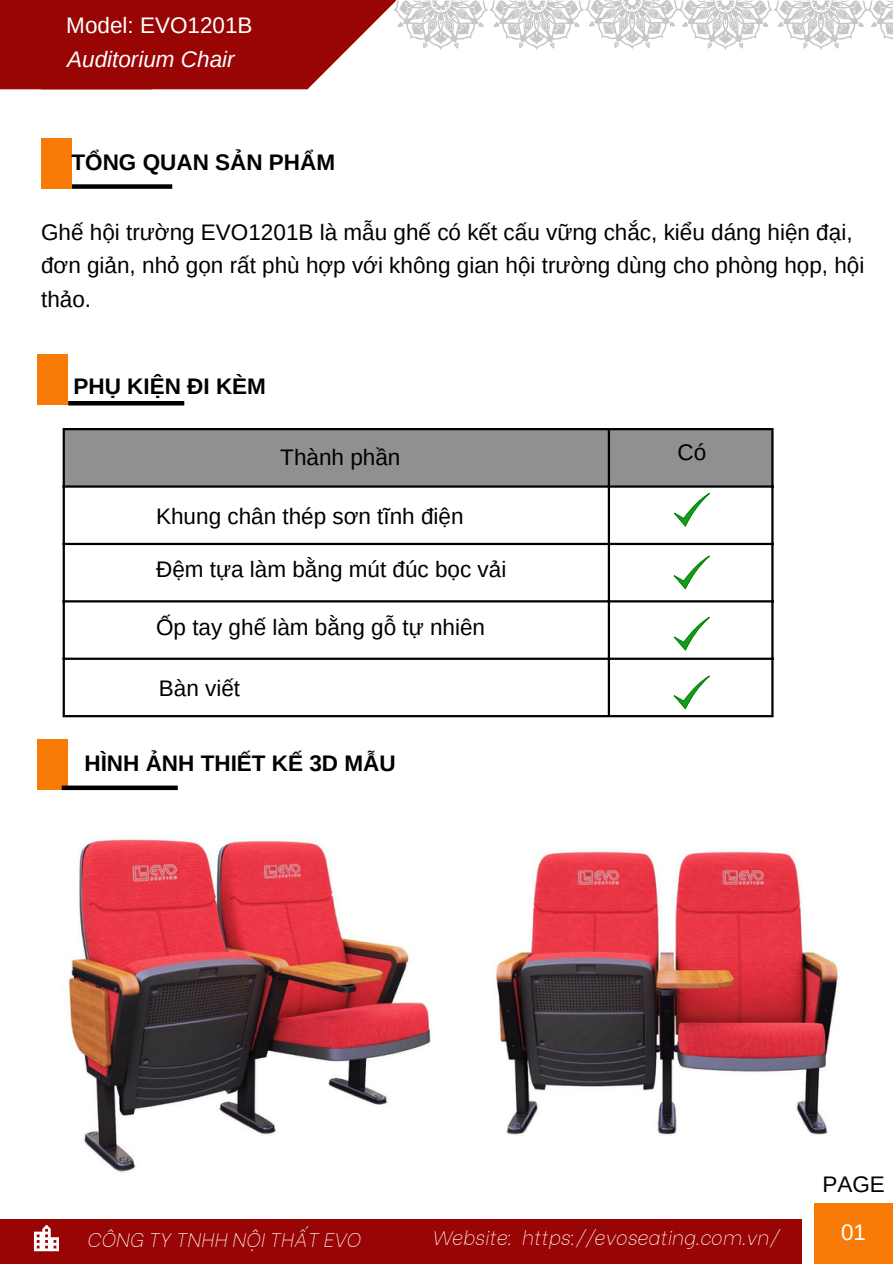
<style>
.page{position:relative;width:893px;height:1264px;background:#fff}
.page>*{position:absolute;margin:0;border:0;box-sizing:border-box;transform-origin:0 0}
.t1{font:22.5px/33.8px "Arimo";color:#000}
.t2{font:22.5px "Arimo";color:#000}
.t3{font:700 22.5px "Arimo";color:#000}
.t4{font:22.5px "Arimo";color:#fff}
.t5{font:italic 22.5px "Arimo";color:#fff}
.t6{font:italic 100 19.5px "Be Vietnam";color:#fff}
</style>
<div class="page">
<svg style="left:240px;top:0;width:153px;height:89px;fill:#990404"></svg>
<div style="left:0;top:0;width:240px;height:89px;background:#990404"></div>
<div style="left:56px;top:184px;width:116px;height:5px;background:#000"></div>
<div style="left:41px;top:138px;width:30px;height:51px;background:#f87b07"></div>
<hr style="left:68px;top:401px;width:116px;height:4px;background:#000">
<div style="left:38px;top:354px;width:30px;height:50px;background:#f87b07"></div>
<div style="left:0;top:1219px;width:801px;height:44px;background:#990404"></div>
<div style="left:813px;top:1203px;width:79px;height:60px;background:#f87b07"></div>
<svg style="left:34px;top:1224px;width:25px;height:27px"></svg>
<svg style="left:393px;top:0;width:500px;height:50px"></svg>
<img style="left:67px;top:838px;width:364px;height:335px">
<img style="left:495px;top:851px;width:344px;height:285px">
<div style="left:38px;top:739px;width:30px;height:51px;background:#f87b07"></div>
<div style="left:62px;top:785px;width:116px;height:5px;background:#000"></div>
<div style="left:65px;top:430px;width:706px;height:55px;background:#918f91"></div>
<hr style="left:63px;top:430px;width:2px;height:285px;background:#000">
<hr style="left:607px;top:430px;width:3px;height:285px;background:#000">
<hr style="left:771px;top:430px;width:2px;height:285px;background:#000">
<hr style="left:63px;top:428px;width:710px;height:2px;background:#000">
<hr style="left:63px;top:485px;width:710px;height:2px;background:#000">
<hr style="left:63px;top:543px;width:710px;height:2px;background:#000">
<hr style="left:63px;top:600px;width:710px;height:2px;background:#000">
<hr style="left:63px;top:657px;width:710px;height:3px;background:#000">
<hr style="left:63px;top:715px;width:710px;height:2px;background:#000">
<svg style="left:673px;top:493px;width:36px;height:34px"></svg>
<svg style="left:674px;top:555px;width:35px;height:34px"></svg>
<svg style="left:673px;top:617px;width:36px;height:33px"></svg>
<svg style="left:674px;top:675px;width:35px;height:34px"></svg>
<p class="t4" style="left:66px;top:13px;width:188px">Model: EVO1201B</p>
<p class="t5" style="left:67px;top:47px;width:169px">Auditorium Chair</p>
<p class="t3" style="left:71px;top:150px;width:265px">TỔNG QUAN SẢN PHẨM</p>
<p class="t1" style="left:41px;top:215px;width:824px">Ghế hội trường EVO1201B là mẫu ghế có kết cấu vững chắc, kiểu dáng hiện đại, đơn giản, nhỏ gọn rất phù hợp với không gian hội trường dùng cho phòng họp, hội thảo.</p>
<p class="t3" style="left:74px;top:374px;width:194px">PHỤ KIỆN ĐI KÈM</p>
<p class="t2" style="left:280px;top:444px;width:122px">Thành phần</p>
<p class="t2" style="left:677px;top:440px;width:30px">Có</p>
<p class="t1" style="left:156px;top:499px;width:309px">Khung chân thép sơn tĩnh điện</p>
<p class="t2" style="left:156px;top:557px;width:351px">Đệm tựa làm bằng mút đúc bọc vải</p>
<p class="t2" style="left:156px;top:615px;width:330px">Ốp tay ghế làm bằng gỗ tự nhiên</p>
<p class="t2" style="left:159px;top:675px;width:83px">Bàn viết</p>
<p class="t3" style="left:84px;top:751px;width:312px">HÌNH ẢNH THIẾT KẾ 3D MẪU</p>
<p class="t6" style="left:87px;top:1223px;width:275px">CÔNG TY TNHH NỘI THẤT EVO</p>
<p class="t6" style="left:432px;top:1221px;width:347px">Website: https://evoseating.com.vn/</p>
<p class="t2" style="left:822px;top:1171px;width:64px">PAGE</p>
<p class="t4" style="left:841px;top:1219px;width:27px">01</p>
</div>
